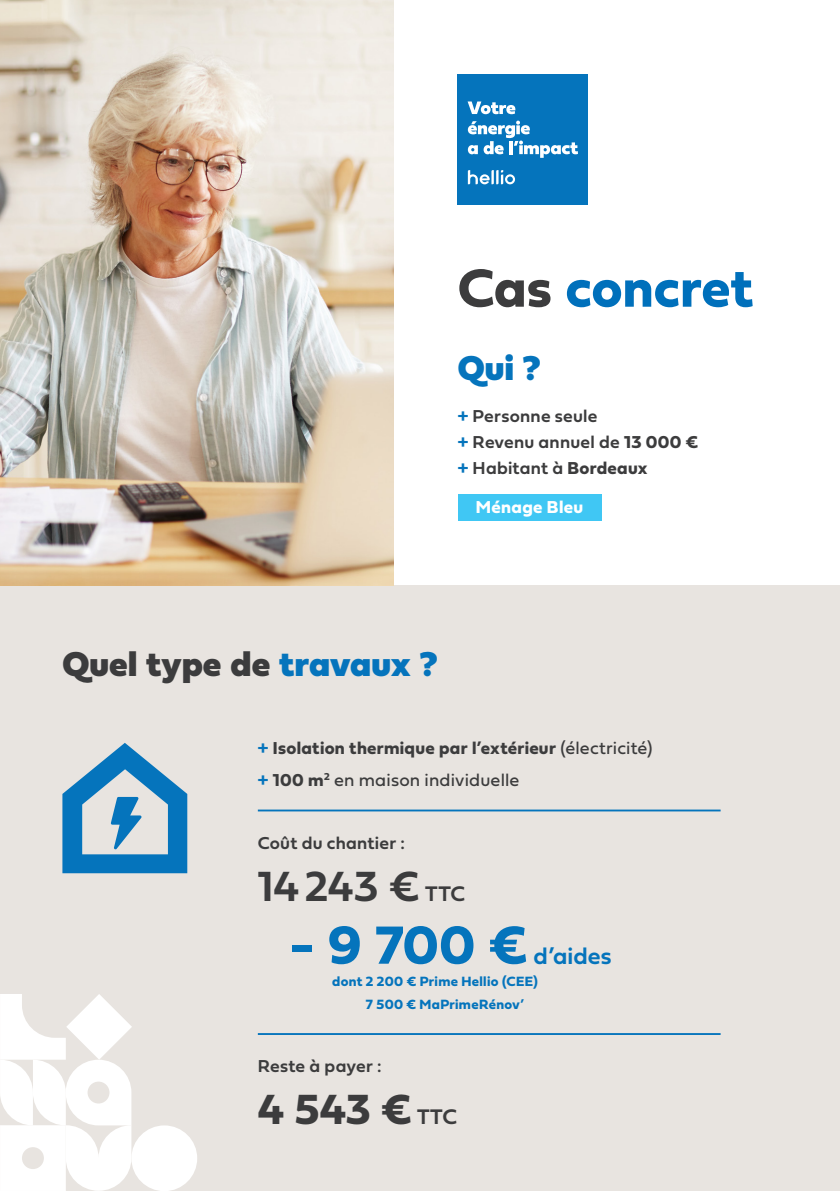
<style>
.page{position:relative;width:840px;height:1191px;background:#fff}
.page>*{position:absolute;margin:0;border:0;box-sizing:border-box;transform-origin:0 0}
.t1{font:700 56px "Fieldwork Geo";color:#0070bb}
.t2{font:700 56px "Fieldwork Geo";color:#0574bc}
.t3{font:44px "Fieldwork Geo Demibold";color:#3c3c3d}
.t4{font:700 44px "Fieldwork Geo";color:#3c3c3d}
.t5{font:900 36px "Fieldwork Geo";color:#3c3c3d}
.t6{font:900 36px "Fieldwork Geo";color:#0574bc}
.t7{font:24px "Fieldwork Geo Demibold";color:#0574bc}
.t8{font:18px "Fieldwork Geo Demibold";letter-spacing:.015em;color:#3c3c3d}
.t9{font:700 18px "Fieldwork Geo";letter-spacing:.015em;color:#3c3c3d}
.t10{font:18px "Fieldwork Geo";letter-spacing:.01em;color:#3c3c3d}
.t11{font:700 18px "Fieldwork Geo";letter-spacing:.015em;color:#fff}
.t12{font:700 14px/22.4px "Fieldwork Geo";letter-spacing:.025em;color:#0574bc}
.s1{color:#3c3c3d}
.s2{color:#0574bc}
.s3{font-family:"Fieldwork Geo";font-weight:700}
.s4{font-family:"Fieldwork Geo Demibold";font-weight:400;color:#0574bc}
.s5{font-weight:400}
.s6{font-family:"Fieldwork Geo Demibold";color:#0574bc}
.s7{font-weight:700}
.s8{font-size:22px}
.s9{font-family:"Fieldwork Geo Demibold";font-weight:400;font-size:22px}
</style>
<div class="page">
<div style="left:0;top:585px;width:839px;height:606px;background:#e8e4e0"></div>
<div style="left:457px;top:74px;width:131px;height:130px;background:#0574bc"></div>
<svg style="left:467px;top:170px;width:47px;height:14px"></svg>
<svg style="left:467px;top:101px;width:48px;height:13px"></svg>
<svg style="left:467px;top:121px;width:110px;height:37px"></svg>
<svg style="left:62px;top:743px;width:125px;height:130px"></svg>
<img style="left:0;top:0;width:394px;height:585px">
<div style="left:457px;top:494px;width:144px;height:26px;background:#40c7f4"></div>
<svg style="left:0;top:994px;width:132px;height:197px"></svg>
<div style="left:131px;top:1125px;width:66px;height:66px;background:#fff;border-radius:33px"></div>
<hr style="left:258px;top:809px;width:462px;height:2px;background:#0574bc">
<hr style="left:258px;top:1033px;width:462px;height:2px;background:#0574bc">
<p class="t1" style="left:457px;top:244px;width:297px"><span class="s1">Cas</span> concret</p>
<p class="t6" style="left:457px;top:335px;width:84px">Qui ?</p>
<p class="t8" style="left:457px;top:402px;width:141px"><span class="s2">+</span> Personne seule</p>
<p class="t8" style="left:457px;top:428px;width:242px"><span class="s2">+</span> Revenu annuel de <span class="s3">13 000 €</span></p>
<p class="t8" style="left:457px;top:454px;width:191px"><span class="s2">+</span> Habitant à <span class="s3">Bordeaux</span></p>
<p class="t11" style="left:475px;top:493px;width:109px">Ménage Bleu</p>
<p class="t5" style="left:62px;top:631px;width:376px">Quel type de <span class="s2">travaux ?</span></p>
<p class="t9" style="left:258px;top:734px;width:396px"><span class="s4">+</span> Isolation thermique par l’extérieur <span class="s5">(électricité)</span></p>
<p class="t10" style="left:258px;top:765px;width:263px"><span class="s6">+</span> <span class="s7">100 m</span><sup>2</sup> en maison individuelle</p>
<p class="t8" style="left:258px;top:829px;width:149px">Coût du chantier :</p>
<p class="t3" style="left:258px;top:851px;width:209px">14243 € <span class="s8">TTC</span></p>
<p class="t2" style="left:289px;top:901px;width:239px">- 9 700 €</p>
<p class="t7" style="left:533px;top:936px;width:79px">d’aides</p>
<p class="t12" style="left:366px;top:969px;width:173px;text-indent:-34px">dont 2 200 € Prime Hellio (CEE)<br>7 500 € MaPrimeRénov’</p>
<p class="t8" style="left:258px;top:1051px;width:125px">Reste à payer :</p>
<p class="t4" style="left:258px;top:1074px;width:201px">4 543 € <span class="s9">TTC</span></p>
</div>
